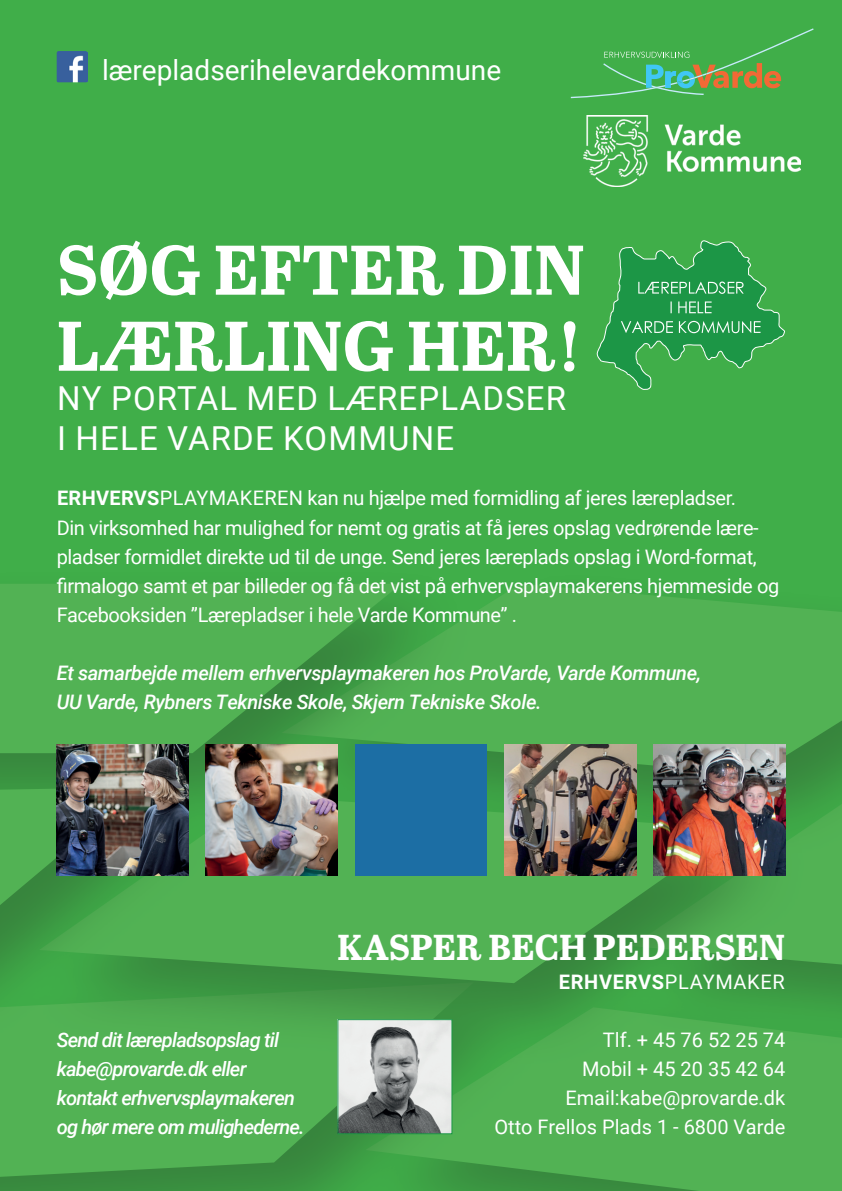
<style>
.page{position:relative;width:842px;height:1191px;background:#40ae49}
.page>*{position:absolute;margin:0;border:0;box-sizing:border-box;transform-origin:0 0}
.t1{font:700 70px/76px "Abril Text";color:#fff}
.t2{font:700 36px "Abril Text";color:#fff}
.t3{font:33px/39.6px "Roboto";letter-spacing:.035em;color:#fff}
.t4{font:28px "Roboto";color:#fff}
.t5{font:20px/29px "Roboto";letter-spacing:-.02em;color:#fff}
.t6{font:italic 500 20px/29px "Roboto";letter-spacing:-.02em;color:#fff}
.t7{font:italic 500 20px/29px "Roboto";letter-spacing:-.04em;color:#fff}
.t8{font:20px/29px "Roboto";color:#fff;text-align:right}
.t9{font:20px "Roboto";letter-spacing:.035em;color:#fff}
.s1{font-weight:700}
</style>
<div class="page">
<div style="left:550px;top:1067px;width:292px;height:124px;background:#52b254"></div>
<div style="left:0;top:964px;width:550px;height:227px;background:#231f20;opacity:.75"></div>
<svg style="left:0;top:1053px;width:474px;height:134px;fill:#52b254"></svg>
<div style="left:622px;top:778px;width:220px;height:293px;background:#231f20;opacity:.75"></div>
<svg style="left:810px;top:858px;width:32px;height:129px;fill:#52b254"></svg>
<div style="left:272px;top:566px;width:570px;height:292px;background:#231f20;opacity:.75"></div>
<svg style="left:477px;top:584px;width:365px;height:190px;fill:#52b254"></svg>
<div style="left:30px;top:778px;width:780px;height:289px;background:#231f20;opacity:.75"></div>
<svg style="left:216px;top:795px;width:518px;height:188px;fill:#52b254"></svg>
<div style="left:0;top:564px;width:477px;height:275px;background:#231f20;opacity:.75"></div>
<svg style="left:0;top:584px;width:401px;height:169px;fill:#52b254"></svg>
<div style="left:0;top:768px;width:216px;height:285px;background:#231f20;opacity:.75"></div>
<svg style="left:0;top:787px;width:140px;height:181px"></svg>
<svg style="left:571px;top:28px;width:243px;height:70px"></svg>
<img style="left:584px;top:116px;width:216px;height:70px">
<img style="left:339px;top:1021px;width:111px;height:111px">
<div style="left:337px;top:1019px;width:115px;height:115px;border:1px solid #1c9646"></div>
<img style="left:57px;top:744px;width:131px;height:132px">
<img style="left:206px;top:744px;width:131px;height:132px">
<div style="left:355px;top:744px;width:132px;height:132px;background:#1c6ea4"></div>
<img style="left:504px;top:744px;width:132px;height:132px">
<img style="left:654px;top:744px;width:131px;height:132px">
<img style="left:57px;top:51px;width:31px;height:31px">
<svg style="left:596px;top:240px;width:189px;height:150px"></svg>
<h3 class="t4" style="left:102px;top:51px;width:401px">lærepladserihelevardekommune</h3>
<h1 class="t1" style="left:57px;top:228px;width:530px">SØG EFTER DIN<br>LÆRLING HER!</h1>
<h3 class="t3" style="left:57px;top:377px;width:510px">NY PORTAL MED LÆREPLADSER<br>I HELE VARDE KOMMUNE</h3>
<p class="t5" style="left:57px;top:483px;width:724px"><span class="s1">ERHVERVS</span>PLAYMAKEREN kan nu hjælpe med formidling af jeres lærepladser.<br>Din virksomhed har mulighed for nemt og gratis at få jeres opslag vedrørende lære&shy;pladser formidlet direkte ud til de unge. Send jeres læreplads opslag i Word-format, firmalogo samt et par billeder og få det vist på erhvervsplaymakerens hjemmeside og Facebooksiden ”Lærepladser i hele Varde Kommune” .</p>
<p class="t6" style="left:57px;top:657px;width:646px">Et samarbejde mellem erhvervsplaymakeren hos ProVarde, Varde Kommune,<br>UU Varde, Rybners Tekniske Skole, Skjern Tekniske Skole.</p>
<p class="t7" style="left:57px;top:1024px;width:250px">Send dit lærepladsopslag til kabe@provarde.dk eller kontakt erhvervsplaymakeren og hør mere om mulighederne.</p>
<h2 class="t2" style="left:337px;top:920px;width:449px">KASPER BECH PEDERSEN</h2>
<p class="t9" style="left:559px;top:967px;width:228px"><span class="s1">ERHVERVS</span>PLAYMAKER</p>
<p class="t8" style="left:494px;top:1024px;width:292px">Tlf. + 45 76 52 25 74<br>Mobil + 45 20 35 42 64<br>Email:kabe@provarde.dk<br>Otto Frellos Plads 1 - 6800 Varde</p>
</div>
